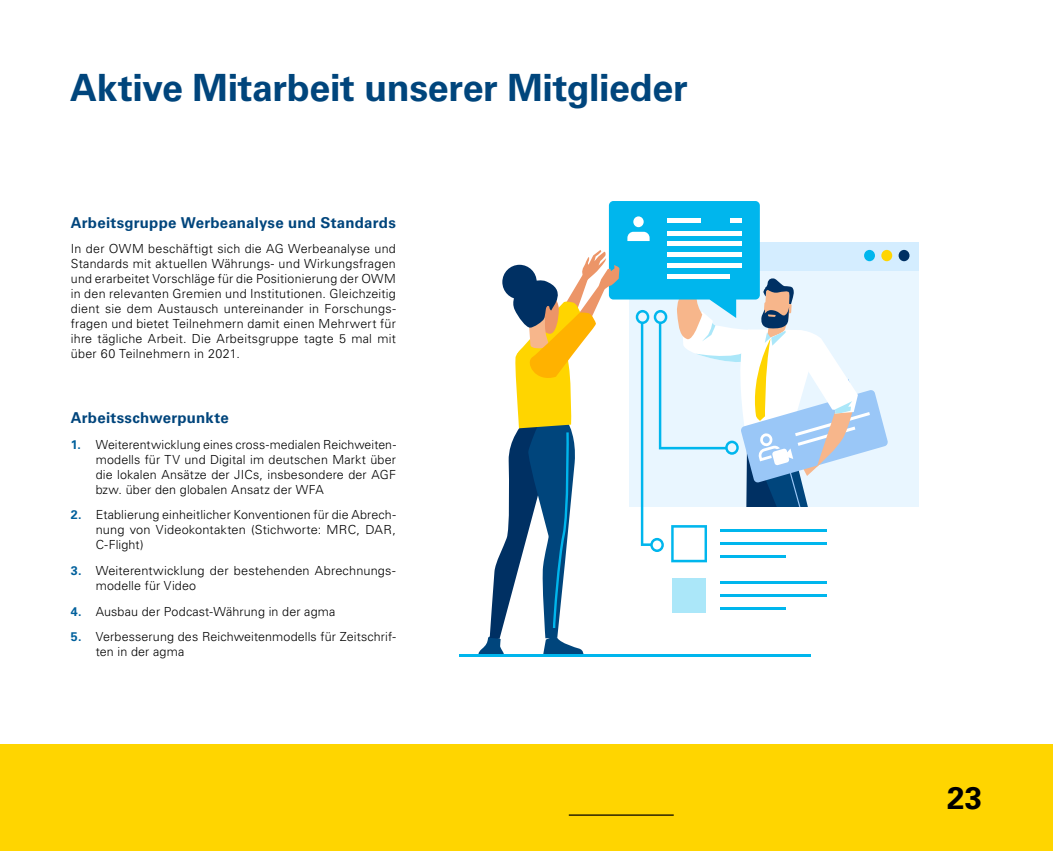
<style>
.page{position:relative;width:1053px;height:851px;background:#fff}
.page>*{position:absolute;margin:0;border:0;box-sizing:border-box;transform-origin:0 0}
.t1{font:700 37.5px "Univers LT Std";letter-spacing:-.01em;color:#00457c}
.t2{font:700 31.25px "Univers LT Std";color:#000}
.t3{font:700 15px "Univers LT Std";letter-spacing:.015em;color:#00457c}
.t4{font:300 12.5px/15px "Univers LT Std";letter-spacing:.01em;color:#000;text-align:justify}
.s1{font-weight:700;color:#00609c}
</style>
<div class="page">
<div style="left:629px;top:270px;width:289px;height:236px;background:#e9f6ff"></div>
<div style="left:629px;top:243px;width:289px;height:28px;background:#d4edff"></div>
<div style="left:898px;top:250px;width:11px;height:11px;background:#003063;border-radius:50%"></div>
<div style="left:881px;top:250px;width:11px;height:11px;background:#ffd500;border-radius:50%"></div>
<hr style="left:459px;top:653px;width:351px;height:3px;background:#00b6ed">
<svg style="left:477px;top:201px;width:411px;height:454px"></svg>
<div style="left:0;top:744px;width:1052px;height:106px;background:#ffd500"></div>
<hr style="left:568px;top:814px;width:105px;height:1px;background:#000">
<h1 class="t1" style="left:70px;top:66px;width:619px">Aktive Mitarbeit unserer Mitglieder</h1>
<p class="t3" style="left:71px;top:213px;width:326px">Arbeitsgruppe Werbeanalyse und Standards</p>
<p class="t4" style="left:71px;top:241px;width:326px">In der OWM beschäftigt sich die AG Werbeanalyse und Standards mit aktuellen Währungs- und Wirkungsfragen und erarbeitet Vorschläge für die Positionierung der OWM in den relevanten Gremien und Institutionen. Gleichzeitig dient sie dem Austausch untereinander in Forschungs&shy;fragen und bietet Teilnehmern damit einen Mehrwert für ihre tägliche Arbeit. Die Arbeitsgruppe tagte 5 mal mit über 60 Teilnehmern in 2021.</p>
<p class="t3" style="left:71px;top:409px;width:159px">Arbeitsschwerpunkte</p>
<p class="t4" style="left:96px;top:436px;width:302px;text-indent:-25px"><span class="s1">1.</span> Weiterentwicklung eines cross-medialen Reichweiten&shy;modells für TV und Digital im deutschen Markt über die lokalen Ansätze der JICs, insbesondere der AGF bzw. über den globalen Ansatz der WFA</p>
<p class="t4" style="left:96px;top:507px;width:302px;text-indent:-25px"><span class="s1">2.</span> Etablierung einheitlicher Konventionen für die Abrech&shy;nung von Videokontakten (Stichworte: MRC, DAR, C-Flight)</p>
<p class="t4" style="left:96px;top:563px;width:301px;text-indent:-25px"><span class="s1">3.</span> Weiterentwicklung der bestehenden Abrechnungs&shy;modelle für Video</p>
<p class="t4" style="left:71px;top:603px;width:266px"><span class="s1">4.</span> Ausbau der Podcast-Währung in der agma</p>
<p class="t4" style="left:96px;top:629px;width:302px;text-indent:-25px"><span class="s1">5.</span> Verbesserung des Reichweitenmodells für Zeitschrif&shy;ten in der agma</p>
<h2 class="t2" style="left:946px;top:779px;width:37px">23</h2>
</div>
